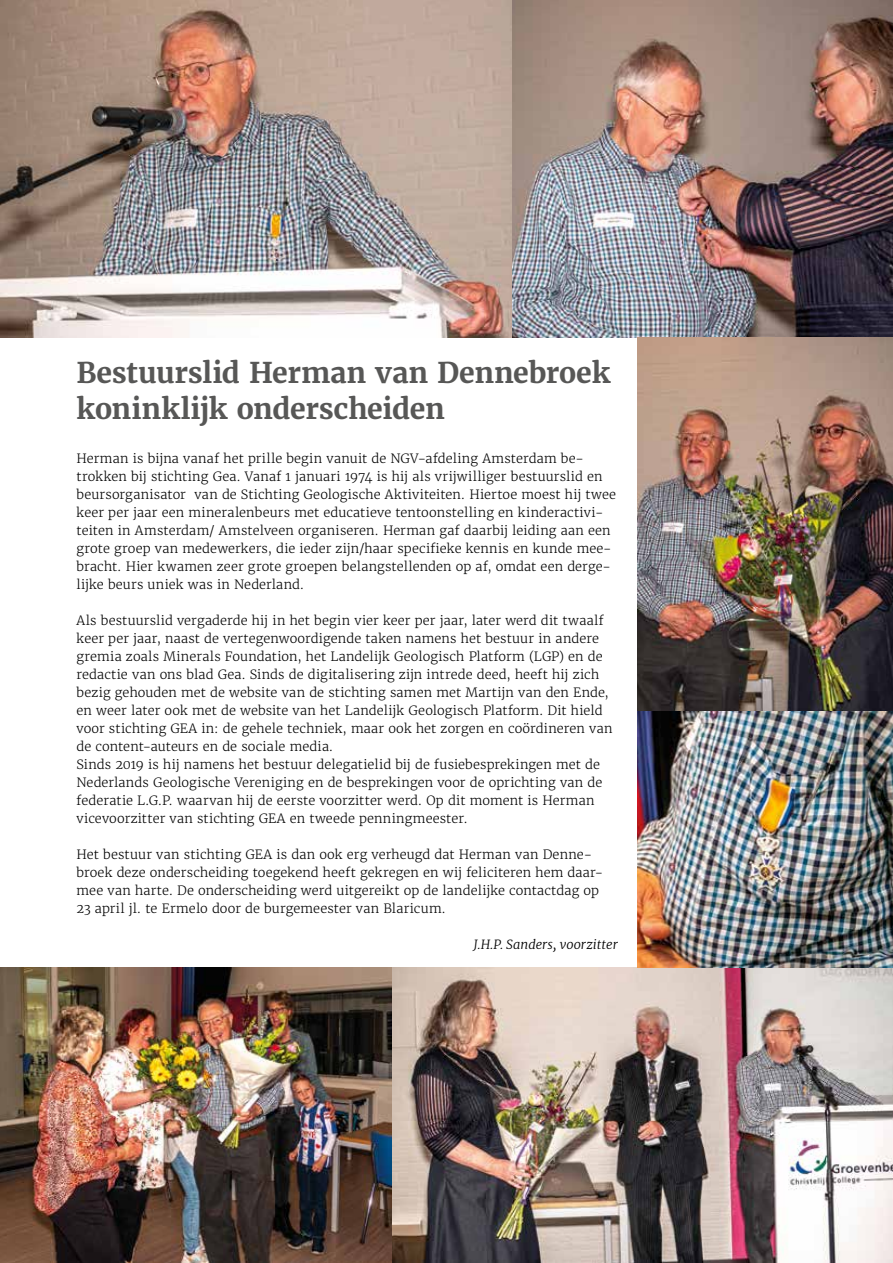
<style>
.page{position:relative;width:893px;height:1263px;background:#fff}
.page>*{position:absolute;margin:0;border:0;box-sizing:border-box;transform-origin:0 0}
.t1{font:700 28.5px/36px "Merriweather";letter-spacing:-.01em;color:#575756}
.t2{font:300 12.75px/18px "Merriweather";letter-spacing:.01em;color:#000}
.t3{font:italic 300 12.75px "Merriweather";letter-spacing:.005em;color:#000}
</style>
<div class="page">
<img style="left:512px;top:0;width:381px;height:337px">
<img style="left:637px;top:337px;width:256px;height:375px">
<img style="left:0;top:0;width:512px;height:337px">
<img style="left:0;top:967px;width:893px;height:296px">
<img style="left:637px;top:712px;width:256px;height:255px">
<h1 class="t1" style="left:77px;top:355px;width:536px">Bestuurslid Herman van Dennebroek koninklijk onderscheiden</h1>
<p class="t2" style="left:77px;top:450px;width:541px">Herman is bijna vanaf het prille begin vanuit de NGV-afdeling Amsterdam be&shy;trokken bij stichting Gea. Vanaf 1 januari 1974 is hij als vrijwilliger bestuurslid en beursorganisator van de Stichting Geologische Aktiviteiten. Hiertoe moest hij twee keer per jaar een mineralenbeurs met educatieve tentoonstelling en kinderactivi&shy;teiten in Amsterdam/ Amstelveen organiseren. Herman gaf daarbij leiding aan een grote groep van medewerkers, die ieder zijn/haar specifieke kennis en kunde mee&shy;bracht. Hier kwamen zeer grote groepen belangstellenden op af, omdat een derge&shy;lijke beurs uniek was in Nederland.</p>
<p class="t2" style="left:77px;top:612px;width:538px">Als bestuurslid vergaderde hij in het begin vier keer per jaar, later werd dit twaalf keer per jaar, naast de vertegenwoordigende taken namens het bestuur in andere gremia zoals Minerals Foundation, het Landelijk Geologisch Platform (LGP) en de redactie van ons blad Gea. Sinds de digitalisering zijn intrede deed, heeft hij zich bezig gehouden met de website van de stichting samen met Martijn van den Ende, en weer later ook met de website van het Landelijk Geologisch Platform. Dit hield voor stichting GEA in: de gehele techniek, maar ook het zorgen en coördineren van de content-auteurs en de sociale media.<br>Sinds 2019 is hij namens het bestuur delegatielid bij de fusiebesprekingen met de Nederlands Geologische Vereniging en de besprekingen voor de oprichting van de federatie L.G.P. waarvan hij de eerste voorzitter werd. Op dit moment is Herman vicevoorzitter van stichting GEA en tweede penningmeester.</p>
<p class="t2" style="left:77px;top:846px;width:528px">Het bestuur van stichting GEA is dan ook erg verheugd dat Herman van Denne&shy;broek deze onderscheiding toegekend heeft gekregen en wij feliciteren hem daar&shy;mee van harte. De onderscheiding werd uitgereikt op de landelijke contactdag op 23 april jl. te Ermelo door de burgemeester van Blaricum.</p>
<p class="t3" style="left:473px;top:936px;width:146px">J.H.P. Sanders, voorzitter</p>
</div>
